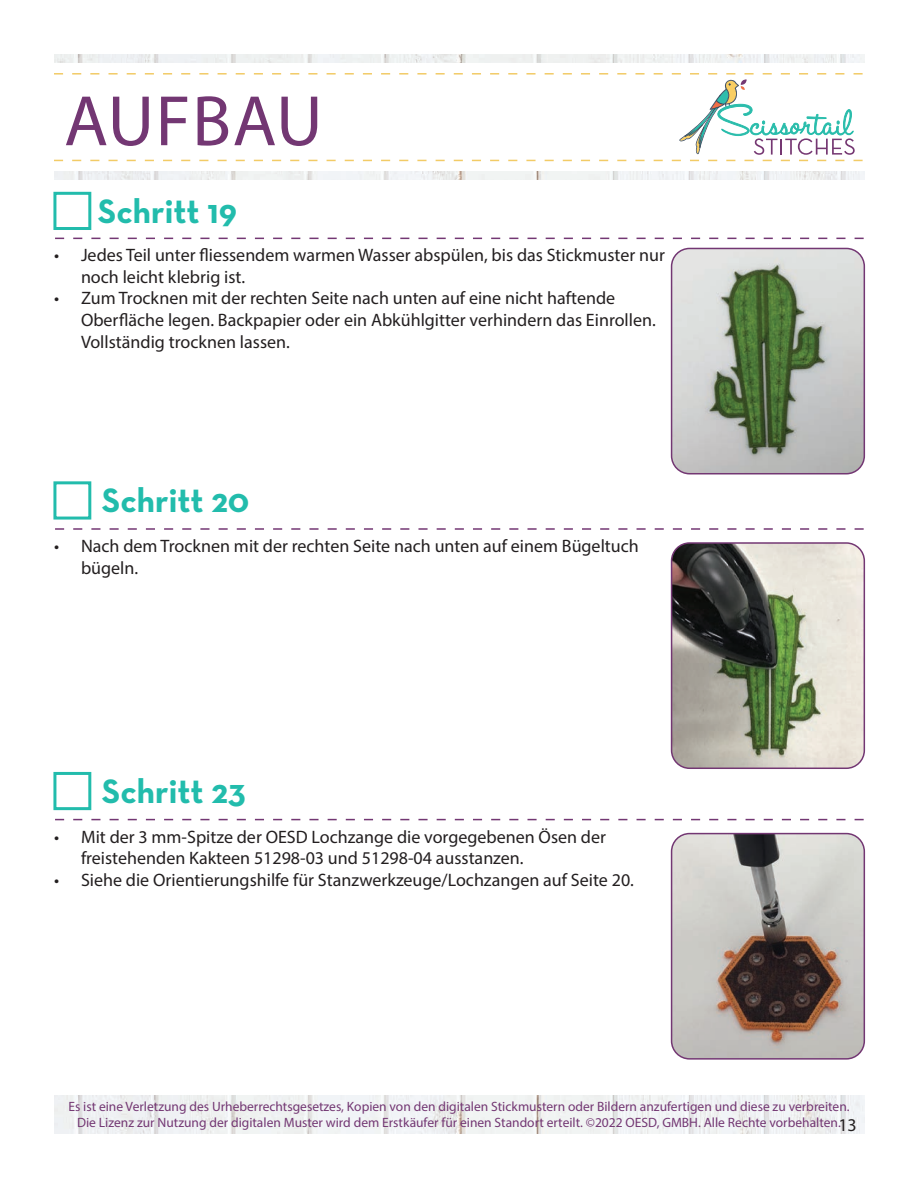
<style>
.page{position:relative;width:918px;height:1188px;background:#fff}
.page>*{position:absolute;margin:0;border:0;box-sizing:border-box;transform-origin:0 0}
.t1{font:72px "Myriad Pro";letter-spacing:.02em;color:#733773}
.t2{font:700 34.5px "Neutra Text";color:#22bcac}
.t3{font:18px/21.6px "Myriad Pro";color:#231f20}
.t4{font:13.5px/16.2px "Myriad Pro";color:#733773;text-align:center}
</style>
<div class="page">
<img style="left:54px;top:1096px;width:810px;height:38px">
<img style="left:54px;top:54px;width:810px;height:126px">
<div style="left:29px;top:63px;width:863px;height:108px;background:#fff"></div>
<svg style="left:54px;top:73px;width:809px;height:88px"></svg>
<svg style="left:55px;top:238px;width:809px;height:1px"></svg>
<img style="left:672px;top:248px;width:192px;height:226px">
<div style="left:671px;top:248px;width:194px;height:226px;border:2px solid #733773;border-radius:18px"></div>
<svg style="left:55px;top:528px;width:809px;height:2px"></svg>
<img style="left:672px;top:545px;width:192px;height:223px">
<div style="left:671px;top:542px;width:194px;height:227px;border:2px solid #733773;border-radius:18px"></div>
<svg style="left:55px;top:819px;width:809px;height:1px"></svg>
<img style="left:672px;top:834px;width:192px;height:223px">
<div style="left:671px;top:833px;width:194px;height:227px;border:2px solid #733773;border-radius:18px"></div>
<div style="left:53px;top:192px;width:38px;height:38px;border:3px solid #22bcac"></div>
<div style="left:53px;top:481px;width:38px;height:39px;border:3px solid #22bcac"></div>
<div style="left:53px;top:772px;width:38px;height:38px;border:3px solid #22bcac"></div>
<h1 class="t1" style="left:64px;top:77px;width:260px">AUFBAU</h1>
<h2 class="t2" style="left:98px;top:189px;width:141px">Schritt 19</h2>
<p class="t3" style="left:81px;top:244px;width:586px;text-indent:-27px">• Jedes Teil unter fliessendem warmen Wasser abspülen, bis das Stickmuster nur noch leicht klebrig ist.</p>
<p class="t3" style="left:81px;top:287px;width:576px;text-indent:-27px">• Zum Trocknen mit der rechten Seite nach unten auf eine nicht haftende<br>Oberfläche legen. Backpapier oder ein Abkühlgitter verhindern das Einrollen.<br>Vollständig trocknen lassen.</p>
<h2 class="t2" style="left:102px;top:479px;width:149px">Schritt 20</h2>
<p class="t3" style="left:81px;top:535px;width:559px;text-indent:-27px">• Nach dem Trocknen mit der rechten Seite nach unten auf einem Bügeltuch bügeln.</p>
<h2 class="t2" style="left:102px;top:770px;width:146px">Schritt 23</h2>
<p class="t3" style="left:81px;top:825px;width:527px;text-indent:-27px">• Mit der 3 mm-Spitze der OESD Lochzange die vorgegebenen Ösen der freistehenden Kakteen 51298-03 und 51298-04 ausstanzen.</p>
<p class="t3" style="left:54px;top:869px;width:582px">• Siehe die Orientierungshilfe für Stanzwerkzeuge/Lochzangen auf Seite 20.</p>
<p class="t4" style="left:68px;top:1098px;width:783px">Es ist eine Verletzung des Urheberrechtsgesetzes, Kopien von den digitalen Stickmustern oder Bildern anzufertigen und diese zu verbreiten.<br>Die Lizenz zur Nutzung der digitalen Muster wird dem Erstkäufer für einen Standort erteilt. ©2022 OESD, GMBH. Alle Rechte vorbehalten.</p>
<p class="t3" style="left:838px;top:1114px;width:20px">13</p>
</div>
